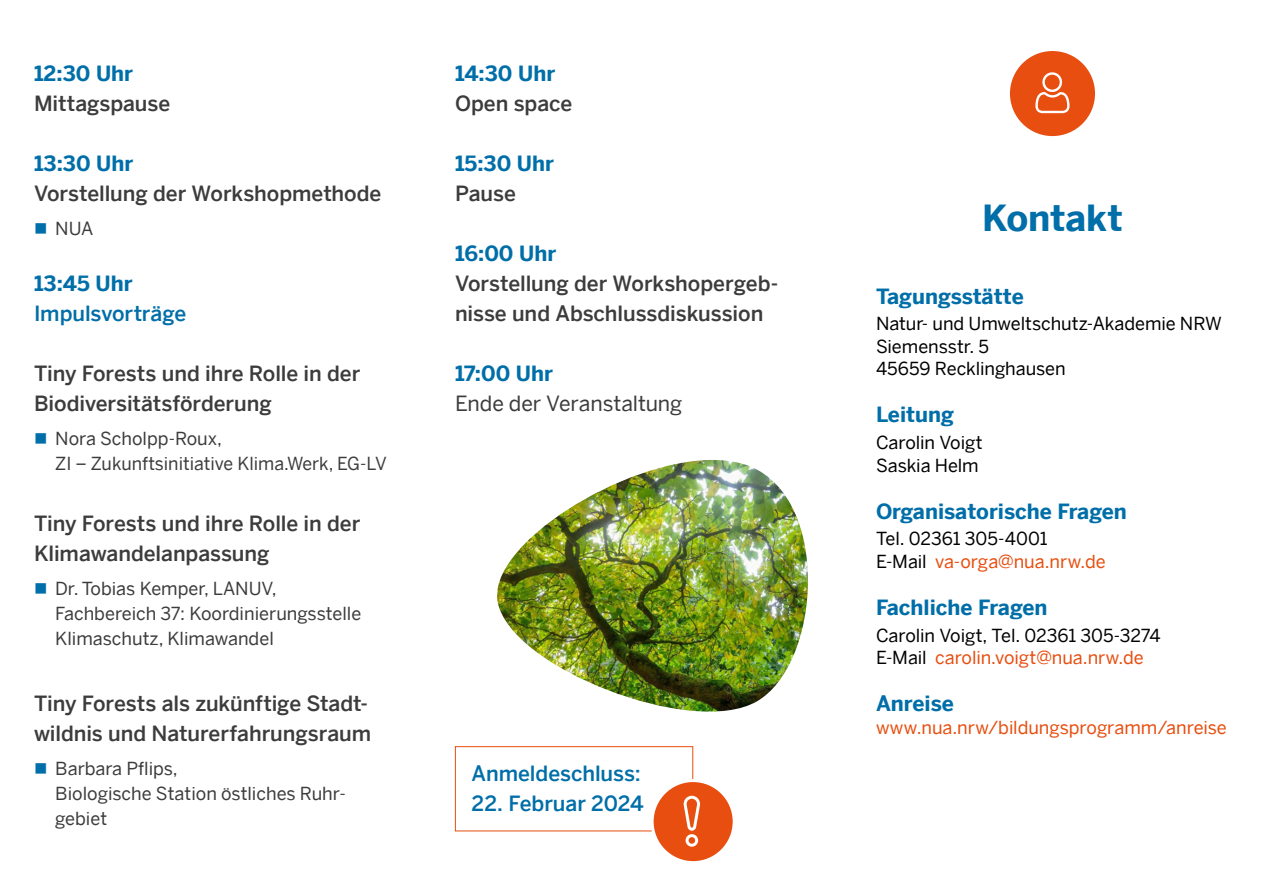
<style>
.page{position:relative;width:1263px;height:893px;background:#fff}
.page>*{position:absolute;margin:0;border:0;box-sizing:border-box;transform-origin:0 0}
.t1{font:700 36px "Benton Sans";letter-spacing:-.005em;color:#006ea8}
.t2{font:500 21px/30px "Benton Sans";letter-spacing:-.005em;color:#3c3c3c}
.t3{font:700 21px "Benton Sans";color:#006ea8}
.t4{font:500 21px "Benton Sans";letter-spacing:-.005em;color:#006ea8}
.t5{font:21px "Benton Sans";letter-spacing:-.005em;color:#3c3c3c}
.t6{font:18px/25.2px "Benton Sans";color:#3c3c3c}
.t7{font:18px/22.5px "Benton Sans";letter-spacing:-.005em;color:#000}
.t8{font:18px "Benton Sans";letter-spacing:-.005em;color:#e84e0f}
.s1{color:#e84e0f}
</style>
<div class="page">
<div style="left:1010px;top:51px;width:85px;height:85px;background:#e84e0f;border-radius:50%"></div>
<svg style="left:1035px;top:72px;width:34px;height:41px"></svg>
<div style="left:455px;top:746px;width:238px;height:85px;border:1px solid #e84e0f"></div>
<div style="left:652px;top:781px;width:82px;height:82px;background:#e84e0f;border-radius:50%"></div>
<div style="left:651px;top:779px;width:85px;height:85px;border:3px solid #fff;border-radius:50%"></div>
<div style="left:685px;top:834px;width:13px;height:13px;border:3px solid #fff;border-radius:50%"></div>
<svg style="left:684px;top:796px;width:16px;height:35px"></svg>
<img style="left:497px;top:460px;width:311px;height:252px">
<p class="t3" style="left:34px;top:61px;width:101px">12:30 Uhr</p>
<p class="t2" style="left:34px;top:88px;width:138px">Mittagspause</p>
<p class="t3" style="left:34px;top:151px;width:101px">13:30 Uhr</p>
<p class="t2" style="left:34px;top:178px;width:349px">Vorstellung der Workshopmethode</p>
<p class="t6" style="left:55px;top:215px;width:40px">NUA</p>
<p class="t3" style="left:34px;top:271px;width:100px">13:45 Uhr</p>
<p class="t4" style="left:34px;top:301px;width:154px">Impulsvorträge</p>
<p class="t2" style="left:34px;top:358px;width:328px">Tiny Forests und ihre Rolle in der<br>Biodiversitätsförderung</p>
<p class="t6" style="left:55px;top:425px;width:333px">Nora Scholpp-Roux,<br>ZI – Zukunftsinitiative Klima.Werk, EG-LV</p>
<p class="t2" style="left:34px;top:508px;width:328px">Tiny Forests und ihre Rolle in der<br>Klimawandelanpassung</p>
<p class="t6" style="left:55px;top:575px;width:307px">Dr. Tobias Kemper, LANUV,<br>Fachbereich 37: Koordinierungsstelle<br>Klimaschutz, Klimawandel</p>
<p class="t2" style="left:34px;top:688px;width:339px">Tiny Forests als zukünftige Stadt&shy;wildnis und Naturerfahrungsraum</p>
<p class="t6" style="left:55px;top:755px;width:292px">Barbara Pflips,<br>Biologische Station östliches Ruhr&shy;gebiet</p>
<p class="t3" style="left:455px;top:61px;width:102px">14:30 Uhr</p>
<p class="t2" style="left:455px;top:88px;width:119px">Open space</p>
<p class="t3" style="left:455px;top:151px;width:101px">15:30 Uhr</p>
<p class="t2" style="left:455px;top:178px;width:62px">Pause</p>
<p class="t3" style="left:455px;top:241px;width:103px">16:00 Uhr</p>
<p class="t2" style="left:455px;top:268px;width:325px">Vorstellung der Workshopergeb&shy;nisse und Abschlussdiskussion</p>
<p class="t3" style="left:455px;top:361px;width:100px">17:00 Uhr</p>
<p class="t5" style="left:455px;top:391px;width:229px">Ende der Veranstaltung</p>
<p class="t4" style="left:472px;top:760px;width:171px">Anmeldeschluss:</p>
<p class="t4" style="left:472px;top:790px;width:174px">22. Februar 2024</p>
<h1 class="t1" style="left:982px;top:196px;width:142px">Kontakt</h1>
<p class="t3" style="left:876px;top:283px;width:149px">Tagungsstätte</p>
<p class="t7" style="left:876px;top:312px;width:347px">Natur- und Umweltschutz-Akademie NRW<br>Siemensstr. 5<br>45659 Recklinghausen</p>
<p class="t3" style="left:876px;top:402px;width:80px">Leitung</p>
<p class="t7" style="left:876px;top:431px;width:108px">Carolin Voigt<br>Saskia Helm</p>
<p class="t3" style="left:876px;top:498px;width:252px">Organisatorische Fragen</p>
<p class="t7" style="left:876px;top:527px;width:231px">Tel. 02361 305-4001<br>E-Mail <span class="s1">va-orga@nua.nrw.de</span></p>
<p class="t3" style="left:876px;top:595px;width:173px">Fachliche Fragen</p>
<p class="t7" style="left:876px;top:624px;width:286px">Carolin Voigt, Tel. 02361 305-3274<br>E-Mail <span class="s1">carolin.voigt@nua.nrw.de</span></p>
<p class="t3" style="left:876px;top:691px;width:79px">Anreise</p>
<p class="t8" style="left:876px;top:716px;width:352px">www.nua.nrw/bildungsprogramm/anreise</p>
</div>
